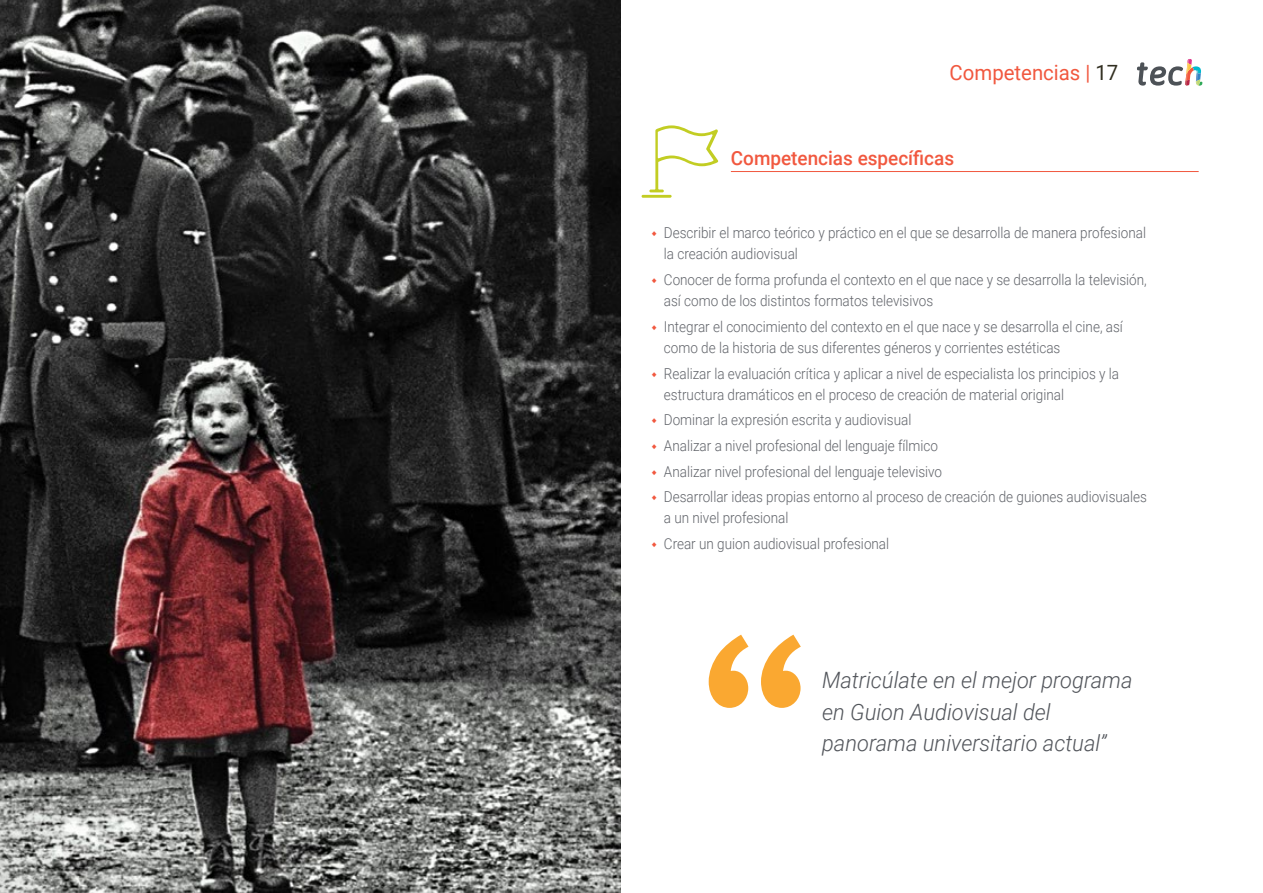
<style>
.page{position:relative;width:1263px;height:893px;background:#fff}
.page>*{position:absolute;margin:0;border:0;box-sizing:border-box;transform-origin:0 0}
.t1{font:italic 300 22.5px/31.5px "Roboto";color:#52555b}
.t2{font:21px "Roboto";color:#f1583f}
.t3{font:500 19.5px "Roboto";color:#f1583f}
.t4{font:300 15px/21.3px "Roboto";color:#61646a;scale:.9 1}
.s1{color:#312e20}
</style>
<div class="page">
<img style="left:0;top:0;width:621px;height:893px">
<svg style="left:1137px;top:59px;width:65px;height:27px"></svg>
<hr style="left:642px;top:195px;width:30px;height:3px;background:#c2cd23">
<svg style="left:649px;top:125px;width:69px;height:67px"></svg>
<hr style="left:731px;top:171px;width:468px;height:1px;background:#f1583f">
<svg style="left:709px;top:635px;width:92px;height:73px"></svg>
<h2 class="t2" style="left:950px;top:57px;width:170px">Competencias | <span class="s1">17</span></h2>
<h3 class="t3" style="left:731px;top:144px;width:225px">Competencias específicas</h3>
<p class="t4" style="left:664px;top:221px;width:537px">Describir el marco teórico y práctico en el que se desarrolla de manera profesional la creación audiovisual</p>
<p class="t4" style="left:664px;top:268px;width:538px">Conocer de forma profunda el contexto en el que nace y se desarrolla la televisión, así como de los distintos formatos televisivos</p>
<p class="t4" style="left:664px;top:315px;width:511px">Integrar el conocimiento del contexto en el que nace y se desarrolla el cine, así como de la historia de sus diferentes géneros y corrientes estéticas</p>
<p class="t4" style="left:664px;top:362px;width:507px">Realizar la evaluación crítica y aplicar a nivel de especialista los principios y la estructura dramáticos en el proceso de creación de material original</p>
<p class="t4" style="left:664px;top:407px;width:538px;line-height:25.5px">Dominar la expresión escrita y audiovisual<br>Analizar a nivel profesional del lenguaje fílmico<br>Analizar nivel profesional del lenguaje televisivo<br>Desarrollar ideas propias entorno al proceso de creación de guiones audiovisuales</p>
<p class="t4" style="left:664px;top:505px;width:252px;line-height:25.5px">a un nivel profesional<br>Crear un guion audiovisual profesional</p>
<h1 class="t1" style="left:822px;top:664px;width:312px">Matricúlate en el mejor programa en Guion Audiovisual del panorama universitario actual”</h1>
</div>
